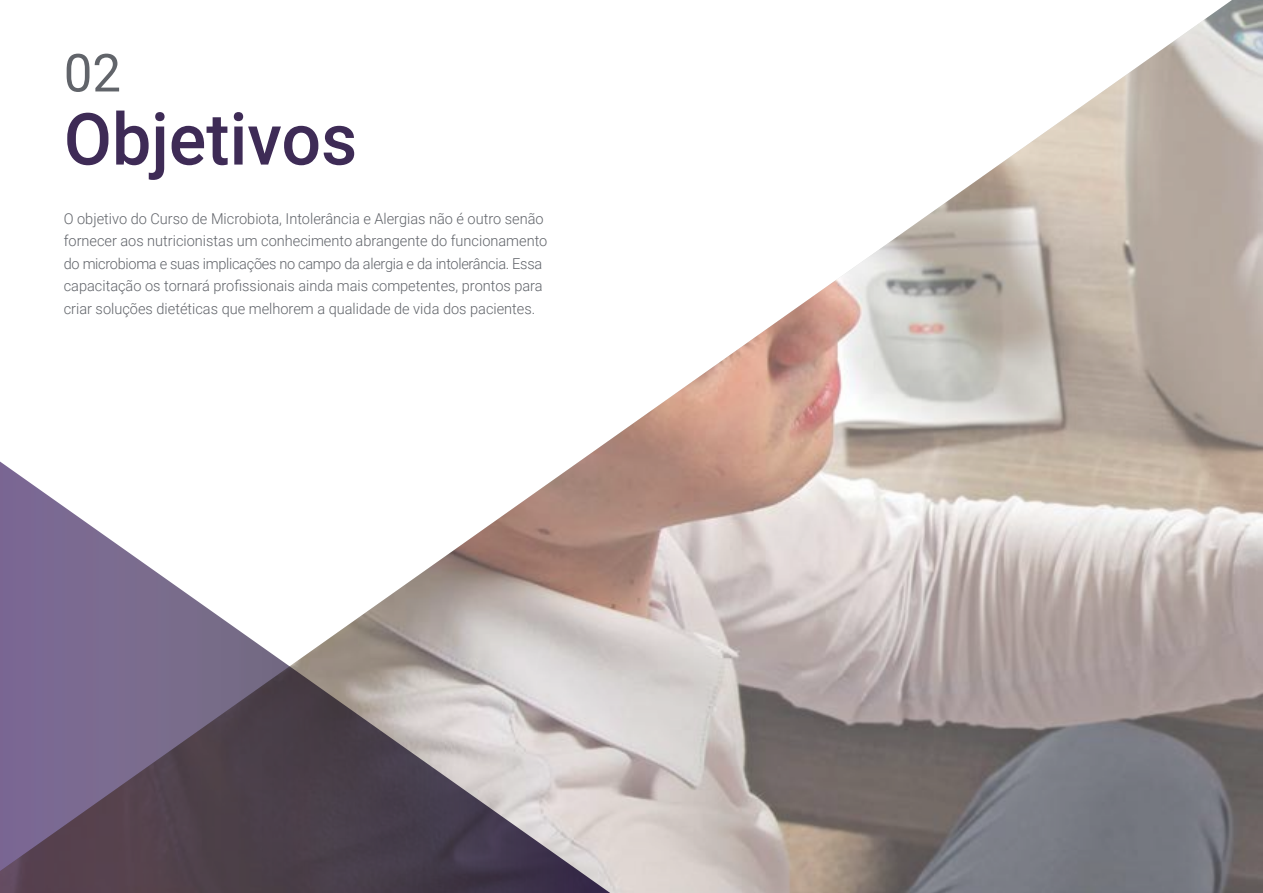
<style>
.page{position:relative;width:1263px;height:893px;background:#fff}
.page>*{position:absolute;margin:0;border:0;box-sizing:border-box;transform-origin:0 0}
.t1{font:500 72px "Roboto";color:#3e2b56}
.t2{font:52.5px "Roboto";color:#61646a}
.t3{font:300 15px/22.5px "Roboto";color:#61646a}
</style>
<div class="page">
<img style="left:601px;top:0;width:662px;height:893px">
<svg style="left:0;top:446px;width:640px;height:447px"></svg>
<h2 class="t2" style="left:64px;top:36px;width:59px">02</h2>
<h1 class="t1" style="left:64px;top:89px;width:295px">Objetivos</h1>
<p class="t3" style="left:64px;top:207px;width:485px">O objetivo do Curso de Microbiota, Intolerância e Alergias não é outro senão fornecer aos nutricionistas um conhecimento abrangente do funcionamento do microbioma e suas implicações no campo da alergia e da intolerância. Essa capacitação os tornará profissionais ainda mais competentes, prontos para criar soluções dietéticas que melhorem a qualidade de vida dos pacientes.</p>
</div>
